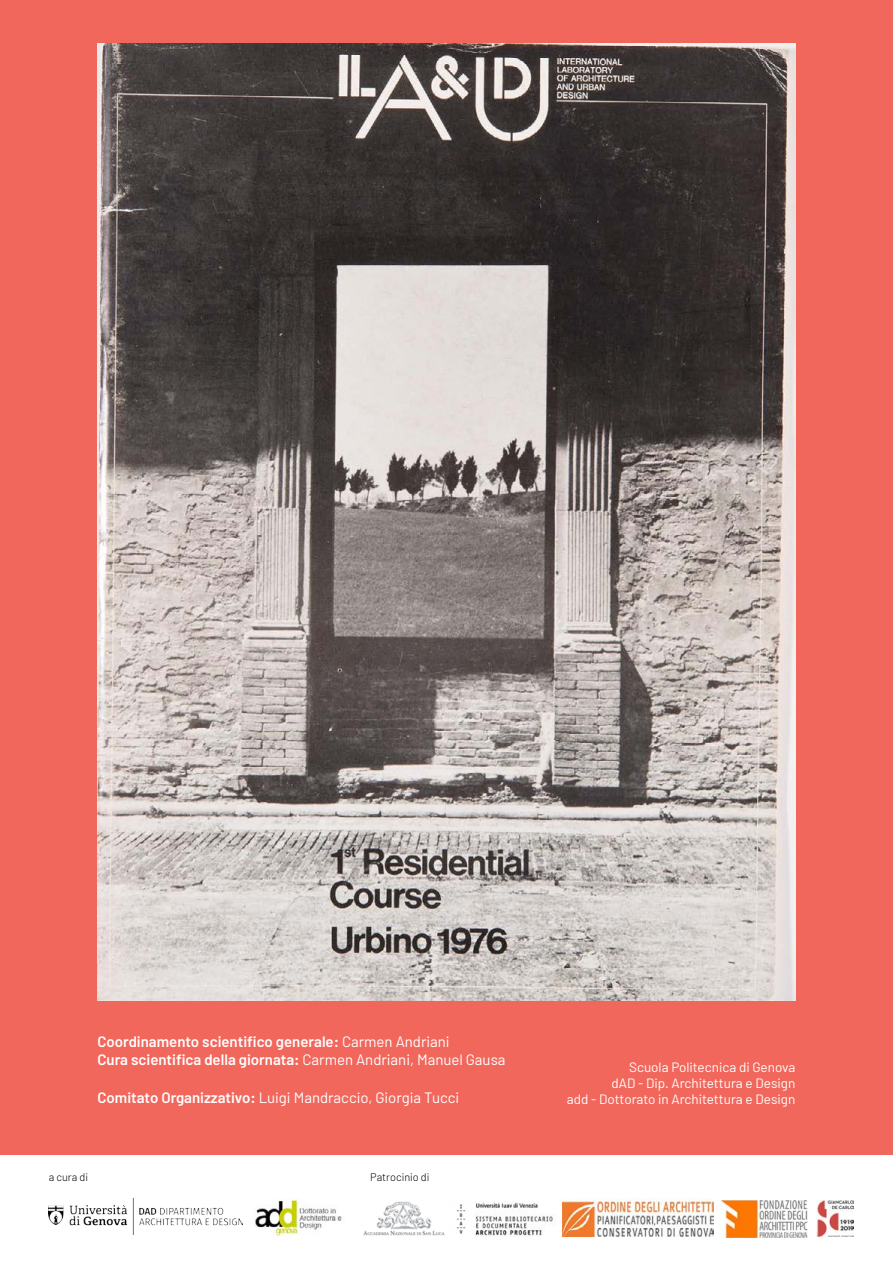
<style>
.page{position:relative;width:893px;height:1263px;background:#fff}
.page>*{position:absolute;margin:0;border:0;box-sizing:border-box;transform-origin:0 0}
.t1{font:600 15px/18px "Barlow";color:#fff}
.t2{font:15px "Barlow";color:#fff}
.t3{font:13.5px/16.2px "Barlow";color:#fff;text-align:right}
.t4{font:300 10.95px "Barlow";color:#000}
.s1{font-weight:400}
.s2{font-weight:600}
</style>
<div class="page">
<div style="left:0;top:0;width:893px;height:1154px;background:#f1675c"></div>
<img style="left:98px;top:43px;width:697px;height:957px">
<img style="left:49px;top:1199px;width:193px;height:36px">
<img style="left:255px;top:1198px;width:87px;height:37px">
<img style="left:363px;top:1201px;width:82px;height:35px">
<img style="left:456px;top:1202px;width:97px;height:35px">
<img style="left:563px;top:1198px;width:150px;height:39px">
<img style="left:817px;top:1200px;width:36px;height:37px">
<img style="left:721px;top:1200px;width:86px;height:37px">
<p class="t1" style="left:98px;top:1032px;width:410px">Coordinamento scientifico generale: <span class="s1">Carmen Andriani<br></span>Cura scientifica della giornata: <span class="s1">Carmen Andriani, Manuel Gausa</span></p>
<p class="t2" style="left:98px;top:1088px;width:363px"><span class="s2">Comitato Organizzativo:</span> Luigi Mandraccio, Giorgia Tucci</p>
<p class="t4" style="left:49px;top:1171px;width:41px">a cura di</p>
<p class="t4" style="left:370px;top:1171px;width:61px">Patrocinio di</p>
<p class="t3" style="left:567px;top:1058px;width:230px">Scuola Politecnica di Genova<br>dAD - Dip. Architettura e Design<br>add - Dottorato in Architettura e Design</p>
</div>
